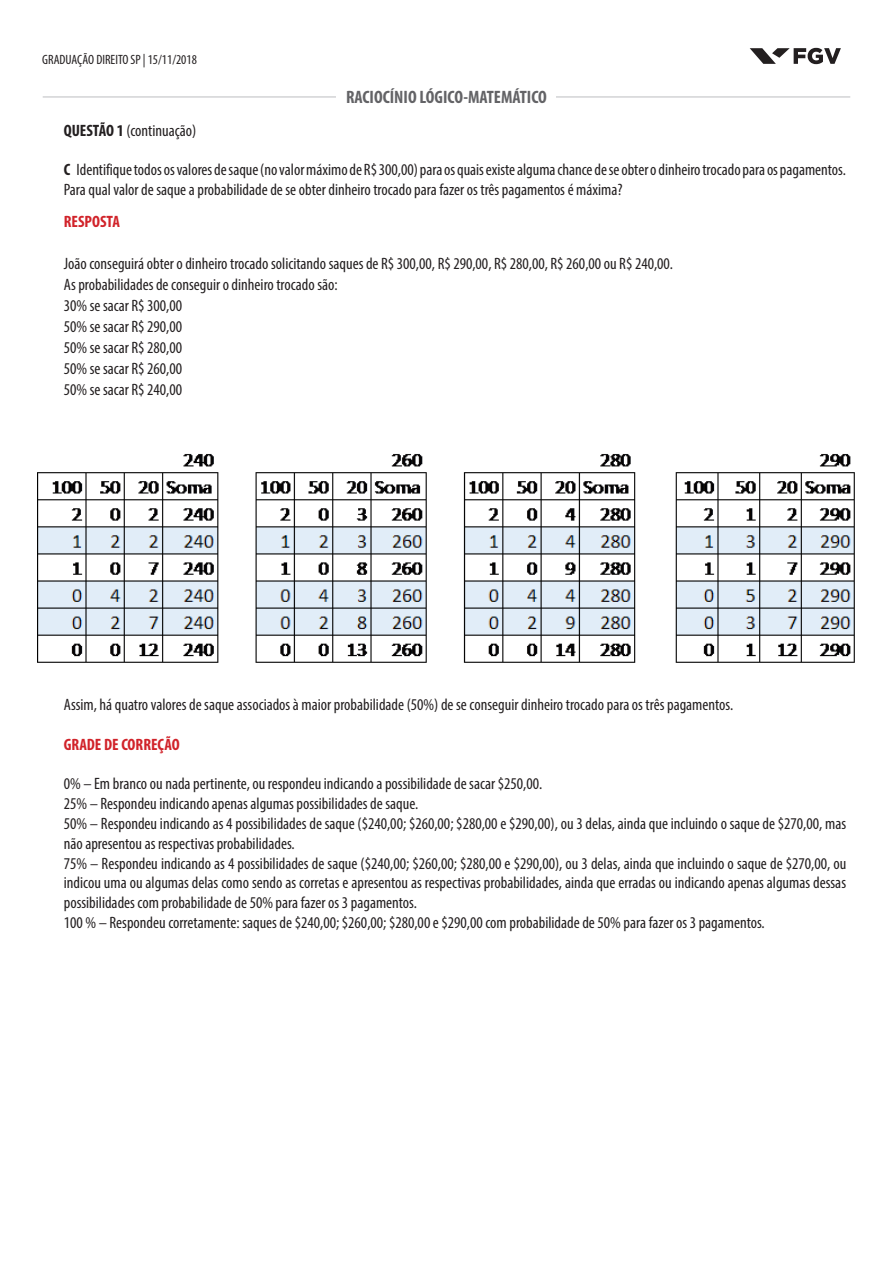
<style>
.page{position:relative;width:893px;height:1263px;background:#fff}
.page>*{position:absolute;margin:0;border:0;box-sizing:border-box;transform-origin:0 0}
.t1{font:700 condensed 18px "Myriad Pro";color:#636366}
.t2{font:condensed 16.5px/19.8px "Myriad Pro";color:#231f20}
.t3{font:700 condensed 16.5px "Myriad Pro";color:#d1232a}
.t4{font:condensed 13.5px "Myriad Pro";color:#231f20}
.s1{font-weight:700}
</style>
<div class="page">
<svg style="left:750px;top:48px;width:91px;height:16px"></svg>
<hr style="left:43px;top:97px;width:807px;height:1px;background:#bcbdc0">
<div style="left:337px;top:89px;width:219px;height:14px;background:#fff"></div>
<img style="left:37px;top:454px;width:818px;height:209px">
<p class="t4" style="left:42px;top:51px;width:156px">GRADUAÇÃO DIREITO SP | 15/11/2018</p>
<p class="t1" style="left:346px;top:85px;width:202px">RACIOCÍNIO LÓGICO-MATEMÁTICO</p>
<p class="t2" style="left:64px;top:120px;width:134px"><span class="s1">QUESTÃO 1</span> (continuação)</p>
<p class="t2" style="left:64px;top:160px;width:784px"><span class="s1">C</span> Identifique todos os valores de saque (no valor máximo de R$ 300,00) para os quais existe alguma chance de se obter o dinheiro trocado para os pagamentos.<br>Para qual valor de saque a probabilidade de se obter dinheiro trocado para fazer os três pagamentos é máxima?</p>
<p class="t3" style="left:64px;top:211px;width:58px">RESPOSTA</p>
<p class="t2" style="left:64px;top:253px;width:611px;line-height:21px">João conseguirá obter o dinheiro trocado solicitando saques de R$ 300,00, R$ 290,00, R$ 280,00, R$ 260,00 ou R$ 240,00.<br>As probabilidades de conseguir o dinheiro trocado são:<br>30% se sacar R$ 300,00<br>50% se sacar R$ 290,00<br>50% se sacar R$ 280,00<br>50% se sacar R$ 260,00<br>50% se sacar R$ 240,00</p>
<p class="t2" style="left:64px;top:695px;width:671px">Assim, há quatro valores de saque associados à maior probabilidade (50%) de se conseguir dinheiro trocado para os três pagamentos.</p>
<p class="t3" style="left:64px;top:734px;width:117px">GRADE DE CORREÇÃO</p>
<p class="t2" style="left:64px;top:774px;width:784px">0% – Em branco ou nada pertinente, ou respondeu indicando a possibilidade de sacar $250,00.<br>25% – Respondeu indicando apenas algumas possibilidades de saque.<br>50% – Respondeu indicando as 4 possibilidades de saque ($240,00; $260,00; $280,00 e $290,00), ou 3 delas, ainda que incluindo o saque de $270,00, mas não apresentou as respectivas probabilidades.<br>75% – Respondeu indicando as 4 possibilidades de saque ($240,00; $260,00; $280,00 e $290,00), ou 3 delas, ainda que incluindo o saque de $270,00, ou indicou uma ou algumas delas como sendo as corretas e apresentou as respectivas probabilidades, ainda que erradas ou indicando apenas algumas dessas possibilidades com probabilidade de 50% para fazer os 3 pagamentos.<br>100 % – Respondeu corretamente: saques de $240,00; $260,00; $280,00 e $290,00 com probabilidade de 50% para fazer os 3 pagamentos.</p>
</div>
